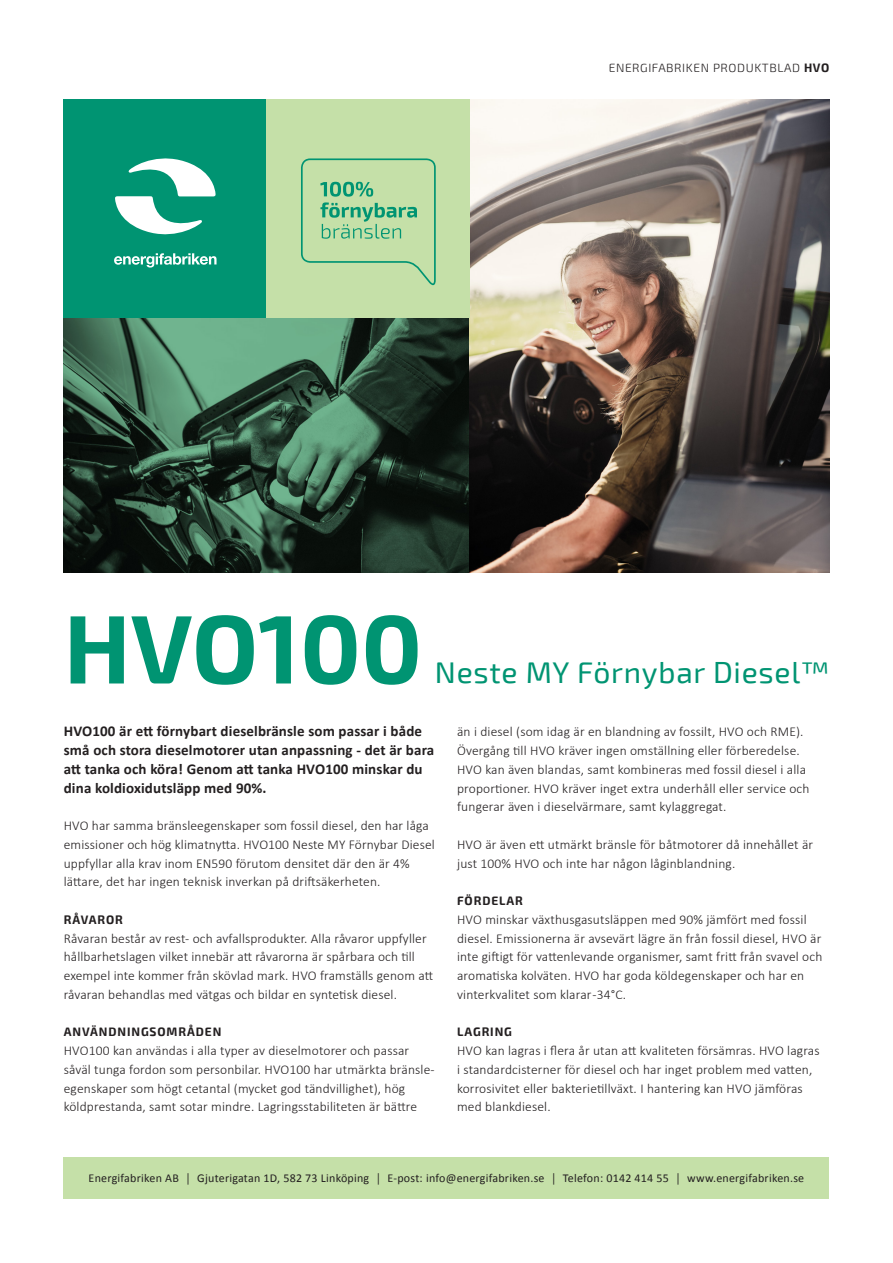
<style>
.page{position:relative;width:893px;height:1263px;background:#fff}
.page>*{position:absolute;margin:0;border:0;box-sizing:border-box;transform-origin:0 0}
.t1{font:700 97.2px "Exo 2";color:#009472}
.Ingress{font:29.85px "Exo 2";letter-spacing:.025em;color:#009472}
.Ingress-2{font:700 15px/18.8px "Calibri";letter-spacing:.01em;color:#231f20}
.Brödtext{font:300 13.5px/18.8px "Calibri";letter-spacing:.01em;color:#231f20}
.Avsändare{font:12px "Calibri";letter-spacing:.02em;color:#231f20}
.Mellanrubrik{font:700 12px "Exo 2";letter-spacing:.075em;color:#231f20}
.t2{font:300 12px "Exo 2";letter-spacing:.05em;color:#231f20}
.s1{font-weight:700}
</style>
<div class="page">
<div style="left:64px;top:1157px;width:765px;height:42px;background:#c5e0a8"></div>
<img style="left:64px;top:318px;width:406px;height:255px">
<img style="left:470px;top:100px;width:359px;height:473px">
<div style="left:64px;top:100px;width:203px;height:218px;background:#009472"></div>
<div style="left:267px;top:100px;width:203px;height:218px;background:#c5e0a8"></div>
<svg style="left:114px;top:253px;width:103px;height:15px"></svg>
<svg style="left:115px;top:158px;width:101px;height:77px"></svg>
<svg style="left:301px;top:158px;width:135px;height:127px"></svg>
<p class="t2" style="left:609px;top:60px;width:222px">ENERGIFABRIKEN PRODUKTBLAD <span class="s1">HVO</span></p>
<p class="t1" style="left:64px;top:576px;width:360px">HVO100</p>
<p class="Ingress" style="left:435px;top:652px;width:396px">Neste MY Förnybar Diesel™</p>
<p class="Ingress-2" style="left:64px;top:722px;width:372px">HVO100 är ett förnybart dieselbränsle som passar i både små och stora dieselmotorer utan anpassning - det är bara att tanka och köra! Genom att tanka HVO100 minskar du dina koldioxidutsläpp med 90%.</p>
<p class="Brödtext" style="left:64px;top:816px;width:373px">HVO har samma bränsleegenskaper som fossil diesel, den har låga emissioner och hög klimatnytta. HVO100 Neste MY Förnybar Diesel uppfyllar alla krav inom EN590 förutom densitet där den är 4% lättare, det har ingen teknisk inverkan på driftsäkerheten.</p>
<p class="Mellanrubrik" style="left:64px;top:911px;width:61px">RÅVAROR</p>
<p class="Brödtext" style="left:64px;top:929px;width:371px">Råvaran består av rest- och avfallsprodukter. Alla råvaror uppfyller hållbarhetslagen vilket innebär att råvarorna är spårbara och till exempel inte kommer från skövlad mark. HVO framställs genom att råvaran behandlas med vätgas och bildar en syntetisk diesel.</p>
<p class="Mellanrubrik" style="left:64px;top:1023px;width:159px">ANVÄNDNINGSOMRÅDEN</p>
<p class="Brödtext" style="left:64px;top:1041px;width:371px">HVO100 kan användas i alla typer av dieselmotorer och passar såväl tunga fordon som personbilar. HVO100 har utmärkta bränsle&shy;egenskaper som högt cetantal (mycket god tändvillighet), hög köldprestanda, samt sotar mindre. Lagringsstabiliteten är bättre</p>
<p class="Brödtext" style="left:457px;top:722px;width:354px">än i diesel (som idag är en blandning av fossilt, HVO och RME).<br>Övergång till HVO kräver ingen omställning eller förberedelse.<br>HVO kan även blandas, samt kombineras med fossil diesel i alla proportioner. HVO kräver inget extra underhåll eller service och fungerar även i dieselvärmare, samt kylaggregat.</p>
<p class="Brödtext" style="left:457px;top:835px;width:358px">HVO är även ett utmärkt bränsle för båtmotorer då innehållet är just 100% HVO och inte har någon låginblandning.</p>
<p class="Mellanrubrik" style="left:457px;top:892px;width:67px">FÖRDELAR</p>
<p class="Brödtext" style="left:457px;top:910px;width:367px">HVO minskar växthusgasutsläppen med 90% jämfört med fossil diesel. Emissionerna är avsevärt lägre än från fossil diesel, HVO är inte giftigt för vattenlevande organismer, samt fritt från svavel och aromatiska kolväten. HVO har goda köldegenskaper och har en vinterkvalitet som klarar -34°C.</p>
<p class="Mellanrubrik" style="left:457px;top:1023px;width:56px">LAGRING</p>
<p class="Brödtext" style="left:457px;top:1041px;width:364px">HVO kan lagras i flera år utan att kvaliteten försämras. HVO lagras i standardcisterner för diesel och har inget problem med vatten, korrosivitet eller bakterietillväxt. I hantering kan HVO jämföras med blankdiesel.</p>
<p class="Avsändare" style="left:89px;top:1171px;width:717px">Energifabriken AB │ Gjuterigatan 1D, 582 73 Linköping │ E-post: info@energifabriken.se │ Telefon: 0142 414 55 │ www.energifabriken.se</p>
</div>
